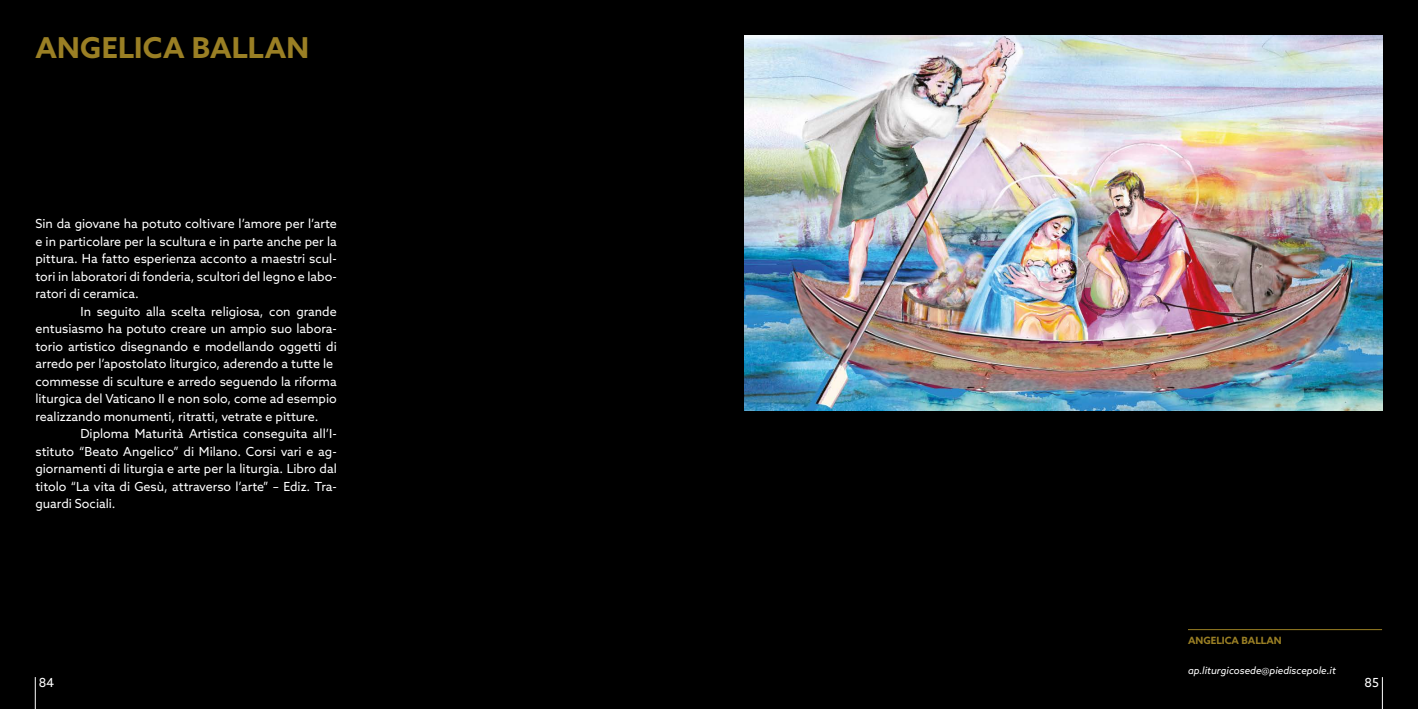
<style>
.page{position:relative;width:1418px;height:709px;background:#fff}
.page>*{position:absolute;margin:0;border:0;box-sizing:border-box;transform-origin:0 0}
.t1{font:700 28.75px "Azo Sans";letter-spacing:.01em;color:#9a7f24}
.t2{font:12.5px/17.5px "Azo Sans";color:#fff;text-align:justify}
.t3{font:italic 10px "Azo Sans";color:#fff}
.t4{font:700 10px "Azo Sans";color:#9a7f24}
</style>
<div class="page">
<div style="left:0;top:0;width:1417px;height:709px;background:#000"></div>
<img style="left:744px;top:35px;width:638px;height:376px">
<hr style="left:1187px;top:629px;width:194px;height:1px;background:#9a7f24">
<hr style="left:1381px;top:677px;width:1px;height:32px;background:#fff">
<hr style="left:35px;top:677px;width:1px;height:32px;background:#fff">
<h1 class="t1" style="left:35px;top:28px;width:275px">ANGELICA BALLAN</h1>
<p class="t2" style="left:35px;top:215px;width:303px">Sin da giovane ha potuto coltivare l’amore per l’arte e in particolare per la scultura e in parte anche per la pittura. Ha fatto esperienza acconto a maestri scul&shy;tori in laboratori di fonderia, scultori del legno e labo&shy;ratori di ceramica.</p>
<p class="t2" style="left:35px;top:302px;width:303px;text-align:left;text-indent:45px">In seguito alla scelta religiosa, con grande entusiasmo ha potuto creare un ampio suo labora&shy;torio artistico disegnando e modellando oggetti di arredo per l’apostolato liturgico, aderendo a tutte le commesse di sculture e arredo seguendo la riforma liturgica del Vaticano II e non solo, come ad esempio realizzando monumenti, ritratti, vetrate e pitture.</p>
<p class="t2" style="left:35px;top:425px;width:303px;text-indent:45px">Diploma Maturità Artistica conseguita all’I&shy;stituto “Beato Angelico” di Milano. Corsi vari e ag&shy;giornamenti di liturgia e arte per la liturgia. Libro dal titolo “La vita di Gesù, attraverso l’arte” – Ediz. Tra&shy;guardi Sociali.</p>
<p class="t4" style="left:1187px;top:634px;width:95px">ANGELICA BALLAN</p>
<p class="t3" style="left:1187px;top:663px;width:149px">ap.liturgicosede@piediscepole.it</p>
<p class="t2" style="left:39px;top:673px;width:17px">84</p>
<p class="t2" style="left:1364px;top:673px;width:16px">85</p>
</div>
